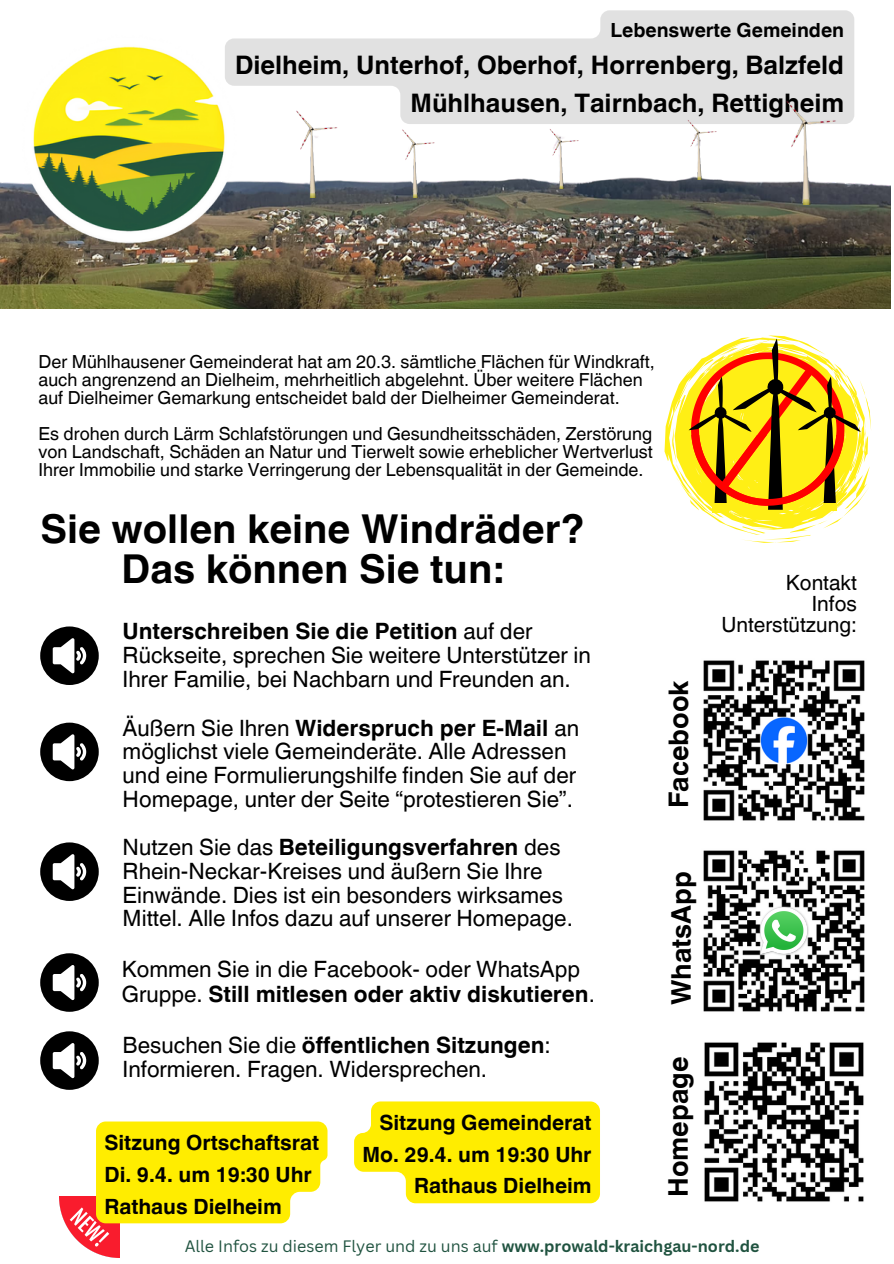
<style>
.page{position:relative;width:894px;height:1264px;background:#fff}
.page>*{position:absolute;margin:0;border:0;box-sizing:border-box;transform-origin:0 0}
.t1{font:700 39.75px/39.3px "Helvetica World";color:#000;text-align:center}
.t2{font:700 27px "Helvetica World";color:#000}
.t3{font:700 25.5px/38.2px "Helvetica World";color:#000;text-align:right}
.t4{font:22.5px/23.7px "Helvetica World";color:#000}
.t5{font:700 21px/31.5px "Helvetica World";color:#000;text-align:right}
.t6{font:21px/21.3px "Helvetica World";color:#000;text-align:right}
.t7{font:700 19.5px "Helvetica World";color:#000}
.t8{font:18px/18px "Helvetica World";color:#000}
.t9{font:16.05px "Canva Sans";color:#205340}
.s1{font-weight:700}
</style>
<div class="page">
<img style="left:704px;top:1042px;width:160px;height:160px">
<img style="left:703px;top:660px;width:162px;height:161px">
<div style="left:599px;top:10px;width:255px;height:24px;background:#e1e1e1"></div>
<img style="left:0;top:34px;width:890px;height:274px">
<img style="left:398px;top:125px;width:37px;height:72px">
<img style="left:291px;top:106px;width:47px;height:91px">
<img style="left:546px;top:125px;width:33px;height:63px">
<img style="left:684px;top:117px;width:33px;height:63px">
<img style="left:780px;top:95px;width:57px;height:110px">
<img style="left:19px;top:34px;width:218px;height:210px">
<svg style="left:40px;top:1031px;width:59px;height:58px"></svg>
<svg style="left:40px;top:626px;width:59px;height:59px"></svg>
<svg style="left:40px;top:722px;width:59px;height:59px"></svg>
<svg style="left:40px;top:842px;width:59px;height:59px"></svg>
<svg style="left:40px;top:953px;width:59px;height:58px"></svg>
<svg style="left:664px;top:335px;width:206px;height:208px"></svg>
<div style="left:823px;top:503px;width:13px;height:8px;background:#ffef15"></div>
<div style="left:712px;top:503px;width:16px;height:9px;background:#ffef15"></div>
<img style="left:703px;top:850px;width:162px;height:162px">
<img style="left:756px;top:903px;width:55px;height:55px">
<img style="left:59px;top:1196px;width:61px;height:61px">
<svg style="left:354px;top:1101px;width:246px;height:102px;background:#ffee19"></svg>
<svg style="left:96px;top:1121px;width:231px;height:102px;background:#feee10"></svg>
<p class="t7" style="left:610px;top:14px;width:235px">Lebenswerte Gemeinden</p>
<p class="t3" style="left:235px;top:43px;width:610px">Dielheim, Unterhof, Oberhof, Horrenberg, Balzfeld<br>Mühlhausen, Tairnbach, Rettigheim</p>
<p class="t8" style="left:39px;top:352px;width:617px">Der Mühlhausener Gemeinderat hat am 20.3. sämtliche Flächen für Windkraft, auch angrenzend an Dielheim, mehrheitlich abgelehnt. Über weitere Flächen auf Dielheimer Gemarkung entscheidet bald der Dielheimer Gemeinderat.</p>
<p class="t8" style="left:39px;top:424px;width:615px;text-align:justify">Es drohen durch Lärm Schlafstörungen und Gesundheitsschäden, Zerstörung von Landschaft, Schäden an Natur und Tierwelt sowie erheblicher Wertverlust Ihrer Immobilie und starke Verringerung der Lebensqualität in der Gemeinde.</p>
<h2 class="t1" style="left:40px;top:505px;width:545px">Sie wollen keine Windräder?<br>Das können Sie tun:</h2>
<p class="t4" style="left:123px;top:620px;width:469px"><span class="s1">Unterschreiben Sie die Petition</span> auf der<br>Rückseite, sprechen Sie weitere Unterstützer in<br>Ihrer Familie, bei Nachbarn und Freunden an.</p>
<h4 class="t4" style="left:123px;top:716px;width:458px">Äußern Sie Ihren <span class="s1">Widerspruch per E-Mail</span> an möglichst viele Gemeinderäte. Alle Adressen und eine Formulierungshilfe finden Sie auf der Homepage, unter der Seite “protestieren Sie”.</h4>
<p class="t4" style="left:123px;top:835px;width:451px">Nutzen Sie das <span class="s1">Beteiligungsverfahren</span> des Rhein-Neckar-Kreises und äußern Sie Ihre Einwände. Dies ist ein besonders wirksames Mittel. Alle Infos dazu auf unserer Homepage.</p>
<h4 class="t4" style="left:122px;top:957px;width:475px;line-height:24.8px">Kommen Sie in die Facebook- oder WhatsApp<br>Gruppe. <span class="s1">Still mitlesen oder aktiv diskutieren</span>.</h4>
<h4 class="t4" style="left:123px;top:1033px;width:429px">Besuchen Sie die <span class="s1">öffentlichen Sitzungen</span>:<br>Informieren. Fragen. Widersprechen.</h4>
<h4 class="t5" style="left:104px;top:1125px;width:216px;text-align:left">Sitzung Ortschaftsrat<br>Di. 9.4. um 19:30 Uhr<br>Rathaus Dielheim</h4>
<p class="t5" style="left:362px;top:1105px;width:230px">Sitzung Gemeinderat<br>Mo. 29.4. um 19:30 Uhr<br>Rathaus Dielheim</p>
<p class="t2" style="left:656px;top:808px;width:129px;rotate:-90deg">Facebook</p>
<p class="t2" style="left:659px;top:1005px;width:136px;rotate:-90deg">WhatsApp</p>
<p class="t2" style="left:656px;top:1196px;width:141px;rotate:-90deg">Homepage</p>
<p class="t6" style="left:721px;top:571px;width:137px">Kontakt<br>Infos<br>Unterstützung:</p>
<p class="t9" style="left:185px;top:1234px;width:576px">Alle Infos zu diesem Flyer und zu uns auf <span class="s1">www.prowald-kraichgau-nord.de</span></p>
</div>
